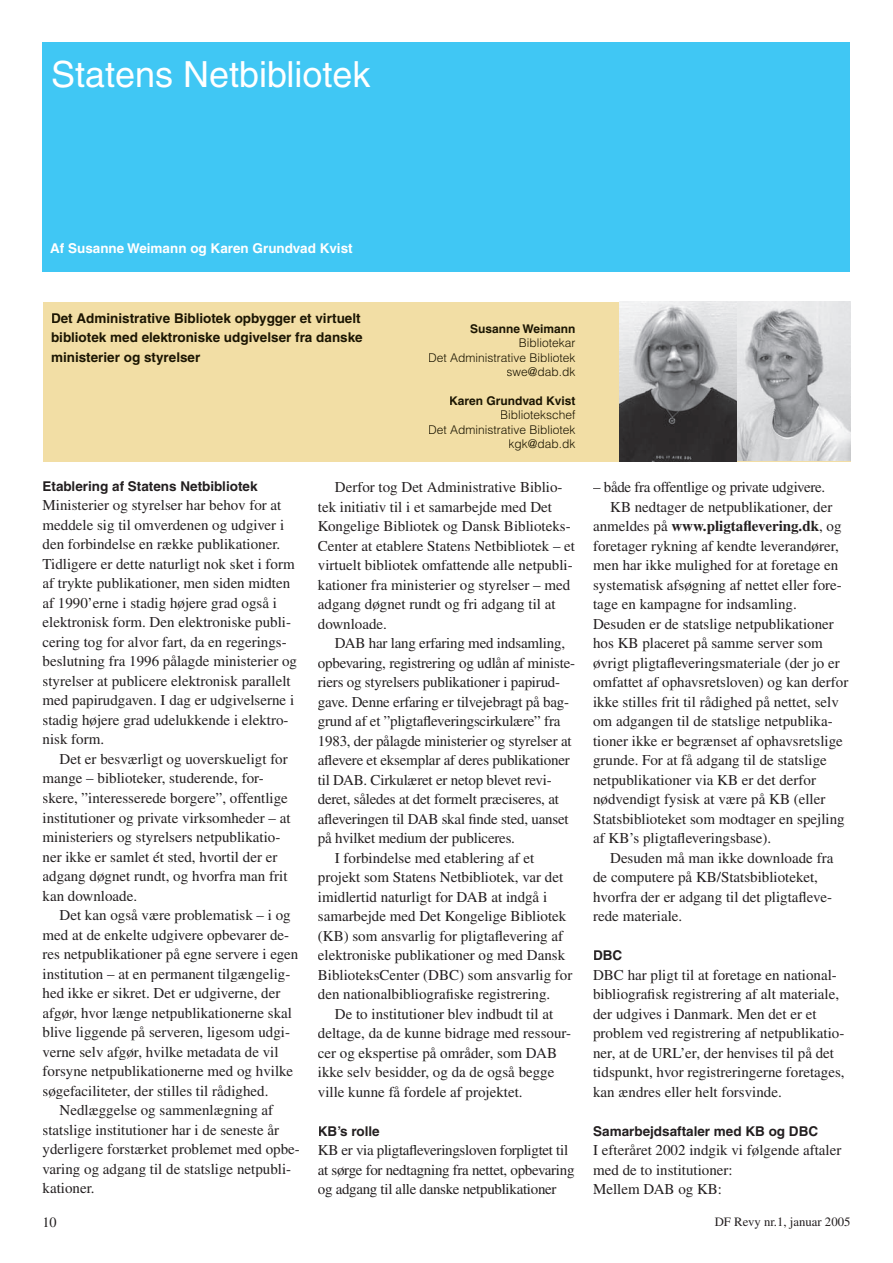
<style>
.page{position:relative;width:893px;height:1263px;background:#fff}
.page>*{position:absolute;margin:0;border:0;box-sizing:border-box;transform-origin:0 0}
.t1{font:36px "Helvetica";color:#fff}
.t2{font:15px/19.5px "Times";color:#231f20}
.t3{font:15px/19.5px "Times";letter-spacing:-.02em;color:#231f20}
.t4{font:700 15px "Times";color:#231f20}
.t5{font:14.25px "Times";color:#231f20}
.t6{font:700 13.5px/19.5px "Helvetica";color:#1b1502}
.t7{font:700 13.5px "Helvetica";color:#231f20}
.t8{font:700 13.5px "Helvetica";color:#fff}
.t9{font:12.75px "Times";color:#231f20}
.t10{font:300 12px/14.4px "Helvetica";color:#1b1502;text-align:right}
.t11{font:700 12px "Helvetica";color:#1b1502}
.s1{font-weight:400}
</style>
<div class="page">
<div style="left:43px;top:43px;width:807px;height:229px;background:#40c7f4"></div>
<div style="left:43px;top:302px;width:807px;height:159px;background:#f2dea5"></div>
<img style="left:619px;top:302px;width:231px;height:159px">
<h1 class="t1" style="left:51px;top:54px;width:321px">Statens Netbibliotek</h1>
<p class="t8" style="left:50px;top:240px;width:304px">Af Susanne Weimann og Karen Grundvad Kvist</p>
<p class="t6" style="left:51px;top:308px;width:313px">Det Administrative Bibliotek opbygger et virtuelt bibliotek med elektroniske udgivelser fra danske ministerier og styrelser</p>
<p class="t11" style="left:470px;top:321px;width:107px">Susanne Weimann</p>
<p class="t10" style="left:428px;top:336px;width:149px">Bibliotekar<br>Det Administrative Bibliotek swe@dab.dk</p>
<p class="t11" style="left:449px;top:393px;width:128px">Karen Grundvad Kvist</p>
<p class="t10" style="left:428px;top:408px;width:149px">Bibliotekschef<br>Det Administrative Bibliotek kgk@dab.dk</p>
<p class="t7" style="left:43px;top:478px;width:217px">Etablering af Statens Netbibliotek</p>
<p class="t2" style="left:43px;top:496px;width:256px">Ministerier og styrelser har behov for at meddele sig til omverdenen og udgiver i den forbindelse en række publikationer.<br>Tidligere er dette naturligt nok sket i form af trykte publikationer, men siden midten af 1990’erne i stadig højere grad også i elektronisk form. Den elektroniske publi&shy;cering tog for alvor fart, da en regerings&shy;beslutning fra 1996 pålagde ministerier og styrelser at publicere elektronisk parallelt med papirudgaven. I dag er udgivelserne i stadig højere grad udelukkende i elektro&shy;nisk form.</p>
<p class="t2" style="left:43px;top:749px;width:249px;text-indent:17px">Det er besværligt og uoverskueligt for mange – biblioteker, studerende, for&shy;skere, ”interesserede borgere”, offentlige institutioner og private virksomheder – at ministeriers og styrelsers netpublikatio&shy;ner ikke er samlet ét sted, hvortil der er adgang døgnet rundt, og hvorfra man frit kan downloade.</p>
<p class="t2" style="left:60px;top:905px;width:233px">Det kan også være problematisk – i og</p>
<p class="t2" style="left:43px;top:925px;width:248px">med at de enkelte udgivere opbevarer de-</p>
<p class="t2" style="left:43px;top:944px;width:257px">res netpublikationer på egne servere i egen</p>
<p class="t2" style="left:43px;top:964px;width:249px">institution – at en permanent tilgængelig-</p>
<p class="t2" style="left:43px;top:983px;width:239px">hed ikke er sikret. Det er udgiverne, der</p>
<p class="t2" style="left:43px;top:1003px;width:251px">afgør, hvor længe netpublikationerne skal</p>
<p class="t2" style="left:43px;top:1022px;width:249px">blive liggende på serveren, ligesom udgi-</p>
<p class="t2" style="left:43px;top:1042px;width:238px">verne selv afgør, hvilke metadata de vil</p>
<p class="t2" style="left:43px;top:1061px;width:252px">forsyne netpublikationerne med og hvilke</p>
<p class="t2" style="left:43px;top:1081px;width:227px">søgefaciliteter, der stilles til rådighed.</p>
<p class="t2" style="left:60px;top:1100px;width:215px">Nedlæggelse og sammenlægning af</p>
<p class="t2" style="left:43px;top:1120px;width:238px">statslige institutioner har i de seneste år</p>
<p class="t2" style="left:43px;top:1139px;width:259px">yderligere forstærket problemet med opbe-</p>
<p class="t2" style="left:43px;top:1159px;width:250px">varing og adgang til de statslige netpubli-</p>
<p class="t2" style="left:43px;top:1178px;width:54px">kationer.</p>
<p class="t2" style="left:318px;top:477px;width:259px;text-indent:17px">Derfor tog Det Administrative Biblio&shy;tek initiativ til i et samarbejde med Det Kongelige Bibliotek og Dansk Biblioteks-Center at etablere Statens Netbibliotek – et virtuelt bibliotek omfattende alle netpubli&shy;kationer fra ministerier og styrelser – med adgang døgnet rundt og fri adgang til at downloade.</p>
<p class="t2" style="left:335px;top:633px;width:232px">DAB har lang erfaring med indsamling,</p>
<p class="t2" style="left:318px;top:653px;width:259px">opbevaring, registrering og udlån af ministe-</p>
<p class="t2" style="left:318px;top:672px;width:244px">riers og styrelsers publikationer i papirud-</p>
<p class="t2" style="left:318px;top:692px;width:253px">gave. Denne erfaring er tilvejebragt på bag-</p>
<p class="t2" style="left:318px;top:711px;width:244px">grund af et ”pligtafleveringscirkulære” fra</p>
<p class="t2" style="left:318px;top:731px;width:255px">1983, der pålagde ministerier og styrelser at</p>
<p class="t2" style="left:318px;top:750px;width:253px">aflevere et eksemplar af deres publikationer</p>
<p class="t2" style="left:318px;top:770px;width:235px">til DAB. Cirkulæret er netop blevet revi-</p>
<p class="t2" style="left:318px;top:789px;width:243px">deret, således at det formelt præciseres, at</p>
<p class="t2" style="left:318px;top:809px;width:252px">afleveringen til DAB skal finde sted, uanset</p>
<p class="t2" style="left:318px;top:828px;width:199px">på hvilket medium der publiceres.</p>
<p class="t2" style="left:335px;top:848px;width:201px">I forbindelse med etablering af et</p>
<p class="t2" style="left:318px;top:867px;width:247px">projekt som Statens Netbibliotek, var det</p>
<p class="t2" style="left:318px;top:887px;width:231px">imidlertid naturligt for DAB at indgå i</p>
<p class="t2" style="left:318px;top:906px;width:250px">samarbejde med Det Kongelige Bibliotek</p>
<p class="t2" style="left:318px;top:926px;width:247px">(KB) som ansvarlig for pligtaflevering af</p>
<p class="t2" style="left:318px;top:945px;width:249px">elektroniske publikationer og med Dansk</p>
<p class="t2" style="left:318px;top:965px;width:256px">BiblioteksCenter (DBC) som ansvarlig for</p>
<p class="t2" style="left:318px;top:984px;width:234px">den nationalbibliografiske registrering.</p>
<p class="t2" style="left:335px;top:1004px;width:220px">De to institutioner blev indbudt til at</p>
<p class="t2" style="left:318px;top:1023px;width:255px">deltage, da de kunne bidrage med ressour-</p>
<p class="t2" style="left:318px;top:1043px;width:241px">cer og ekspertise på områder, som DAB</p>
<p class="t2" style="left:318px;top:1062px;width:238px">ikke selv besidder, og da de også begge</p>
<p class="t2" style="left:318px;top:1082px;width:206px">ville kunne få fordele af projektet.</p>
<p class="t7" style="left:318px;top:1123px;width:63px">KB’s rolle</p>
<p class="t3" style="left:318px;top:1140px;width:258px">KB er via pligtafleveringsloven forpligtet til at sørge for nedtagning fra nettet, opbevaring og adgang til alle danske netpublikationer</p>
<p class="t3" style="left:593px;top:477px;width:234px">– både fra offentlige og private udgivere.</p>
<p class="t2" style="left:610px;top:497px;width:224px">KB nedtager de netpublikationer, der</p>
<p class="t4" style="left:593px;top:517px;width:250px"><span class="s1">anmeldes på</span> www.pligtaflevering.dk<span class="s1">, og</span></p>
<p class="t2" style="left:593px;top:536px;width:247px">foretager rykning af kendte leverandører,</p>
<p class="t2" style="left:593px;top:555px;width:247px">men har ikke mulighed for at foretage en</p>
<p class="t2" style="left:593px;top:575px;width:250px">systematisk afsøgning af nettet eller fore-</p>
<p class="t2" style="left:593px;top:594px;width:205px">tage en kampagne for indsamling.</p>
<p class="t2" style="left:593px;top:614px;width:242px">Desuden er de statslige netpublikationer</p>
<p class="t2" style="left:593px;top:633px;width:231px">hos KB placeret på samme server som</p>
<p class="t2" style="left:593px;top:653px;width:248px">øvrigt pligtafleveringsmateriale (der jo er</p>
<p class="t2" style="left:593px;top:672px;width:257px">omfattet af ophavsretsloven) og kan derfor</p>
<p class="t2" style="left:593px;top:692px;width:247px">ikke stilles frit til rådighed på nettet, selv</p>
<p class="t2" style="left:593px;top:711px;width:241px">om adgangen til de statslige netpublika-</p>
<p class="t2" style="left:593px;top:731px;width:251px">tioner ikke er begrænset af ophavsretslige</p>
<p class="t2" style="left:593px;top:750px;width:235px">grunde. For at få adgang til de statslige</p>
<p class="t2" style="left:593px;top:770px;width:224px">netpublikationer via KB er det derfor</p>
<p class="t2" style="left:593px;top:789px;width:234px">nødvendigt fysisk at være på KB (eller</p>
<p class="t2" style="left:593px;top:809px;width:253px">Statsbiblioteket som modtager en spejling</p>
<p class="t2" style="left:593px;top:828px;width:180px">af KB’s pligtafleveringsbase).</p>
<p class="t2" style="left:610px;top:848px;width:225px">Desuden må man ikke downloade fra</p>
<p class="t2" style="left:593px;top:867px;width:226px">de computere på KB/Statsbiblioteket,</p>
<p class="t2" style="left:593px;top:887px;width:240px">hvorfra der er adgang til det pligtafleve-</p>
<p class="t2" style="left:593px;top:906px;width:91px">rede materiale.</p>
<p class="t7" style="left:593px;top:947px;width:31px">DBC</p>
<p class="t2" style="left:593px;top:965px;width:253px">DBC har pligt til at foretage en national&shy;bibliografisk registrering af alt materiale, der udgives i Danmark. Men det er et problem ved registrering af netpublikatio&shy;ner, at de URL’er, der henvises til på det tidspunkt, hvor registreringerne foretages, kan ændres eller helt forsvinde.</p>
<p class="t7" style="left:593px;top:1123px;width:227px">Samarbejdsaftaler med KB og DBC</p>
<p class="t2" style="left:593px;top:1140px;width:250px">I efteråret 2002 indgik vi følgende aftaler med de to institutioner:<br>Mellem DAB og KB:</p>
<p class="t5" style="left:43px;top:1214px;width:16px">10</p>
<p class="t9" style="left:715px;top:1215px;width:137px">DF Revy nr.1, januar 2005</p>
</div>
